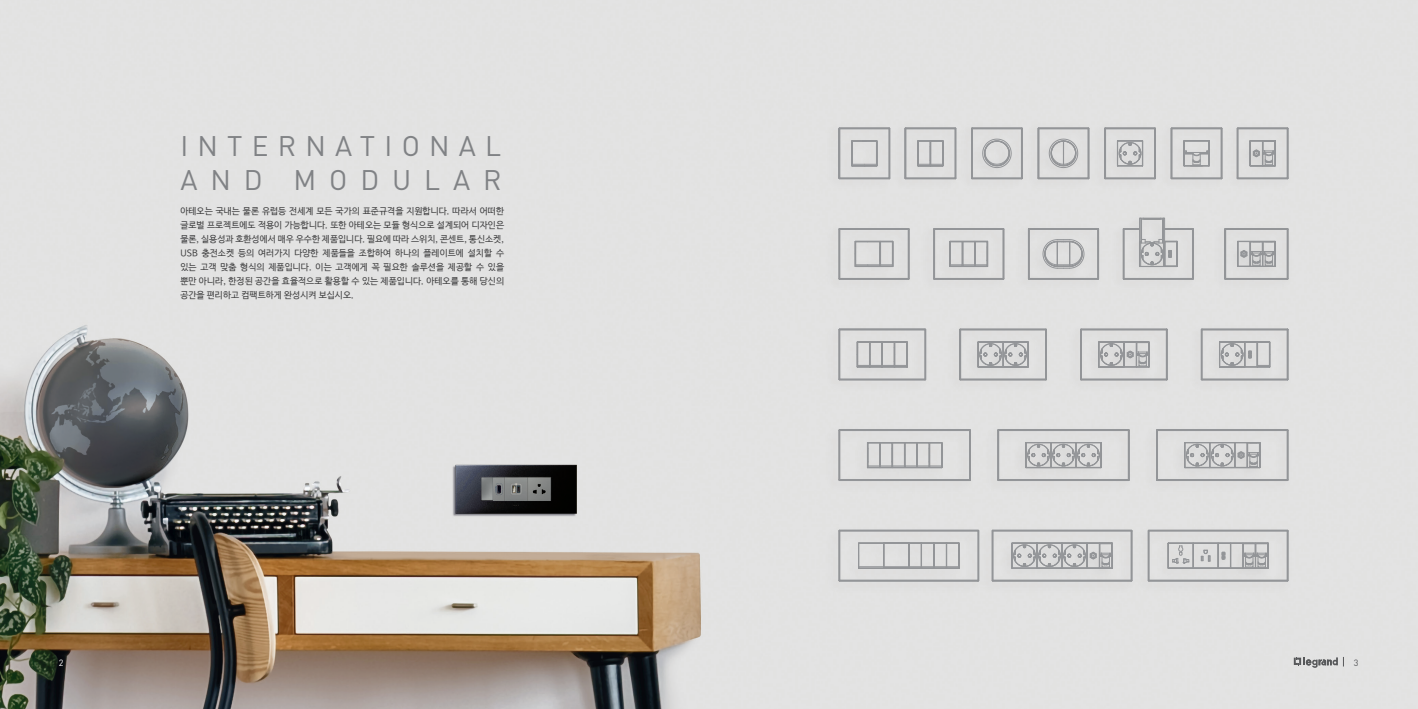
<style>
.page{position:relative;width:1418px;height:709px;background:#fff}
.page>*{position:absolute;margin:0;border:0;box-sizing:border-box;transform-origin:0 0}
.t1{font:28px/33.6px "DIN";letter-spacing:.33em;color:#808285}
.t2{font:9px/14px "Nanum Barun Gothic";letter-spacing:.01em;color:#3e3e3f;text-align:justify}
.t3{font:9px "DIN";color:#fff}
.t4{font:9px "DIN";color:#57585a}
</style>
<div class="page">
<img style="left:0;top:0;width:1417px;height:709px">
<div style="left:824px;top:122px;width:469px;height:472px;background:#e2e2e1"></div>
<svg style="left:1104px;top:127px;width:52px;height:52px"></svg>
<svg style="left:1170px;top:127px;width:52px;height:52px"></svg>
<svg style="left:971px;top:127px;width:52px;height:53px"></svg>
<svg style="left:904px;top:127px;width:52px;height:53px"></svg>
<svg style="left:838px;top:127px;width:52px;height:53px"></svg>
<svg style="left:933px;top:228px;width:71px;height:52px"></svg>
<svg style="left:838px;top:228px;width:71px;height:52px"></svg>
<svg style="left:1027px;top:228px;width:72px;height:52px"></svg>
<svg style="left:1224px;top:228px;width:64px;height:52px"></svg>
<svg style="left:1236px;top:127px;width:52px;height:53px"></svg>
<svg style="left:1122px;top:217px;width:72px;height:63px"></svg>
<svg style="left:1037px;top:127px;width:52px;height:53px"></svg>
<svg style="left:838px;top:328px;width:450px;height:254px"></svg>
<hr style="left:858px;top:566px;width:101px;height:1px;background:#939598">
<svg style="left:1293px;top:657px;width:44px;height:11px"></svg>
<h1 class="t1" style="left:180px;top:129px;width:322px">INTERNATIONAL<br>AND MODULAR</h1>
<p class="t2" style="left:180px;top:204px;width:325px">아테오는 국내는 물론 유럽등 전세계 모든 국가의 표준규격을 지원합니다. 따라서 어떠한 글로벌 프로젝트에도 적용이 가능합니다. 또한 아테오는 모듈 형식으로 설계되어 디자인은 물론, 실용성과 호환성에서 매우 우수한 제품입니다. 필요에 따라 스위치, 콘센트, 통신소켓, USB 충전소켓 등의 여러가지 다양한 제품들을 조합하여 하나의 플레이트에 설치할 수 있는 고객 맞춤 형식의 제품입니다. 이는 고객에게 꼭 필요한 솔루션을 제공할 수 있을 뿐만 아니라, 한정된 공간을 효율적으로 활용할 수 있는 제품입니다. 아테오를 통해 당신의 공간을 편리하고 컴팩트하게 완성시켜 보십시오.</p>
<p class="t3" style="left:59px;top:657px;width:6px">2</p>
<p class="t4" style="left:1353px;top:657px;width:6px">3</p>
</div>
